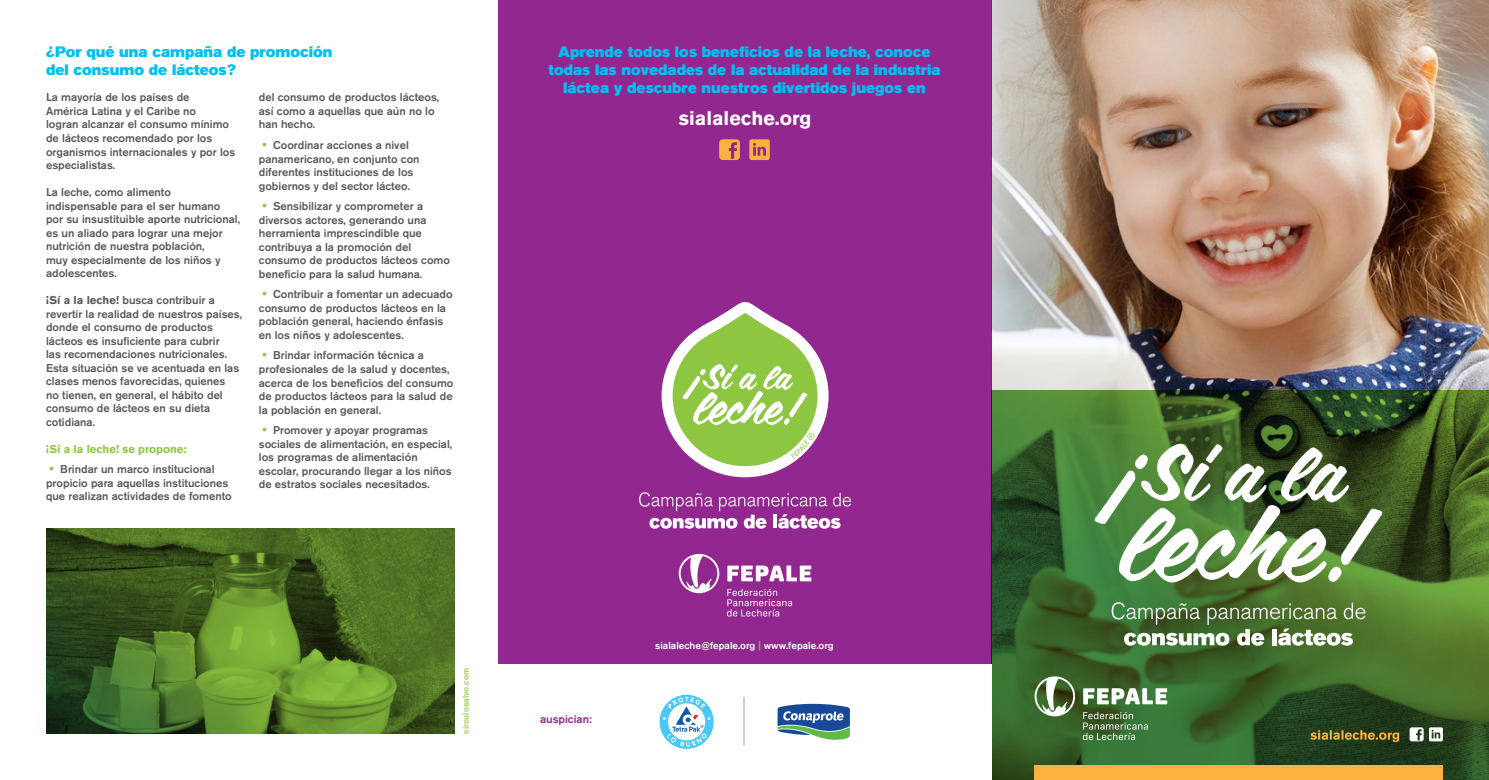
<style>
.page{position:relative;width:1489px;height:780px;background:#fff}
.page>*{position:absolute;margin:0;border:0;box-sizing:border-box;transform-origin:0 0}
.t1{font:700 19.75px "Akzidenz Grotesk BQ";color:#fff}
.t2{font:15px/18px "Akzidenz Grotesk BQ Super";color:#00c0f3}
.t3{font:500 11.25px/13.5px "Akzidenz Grotesk BQ";color:#58595b}
.t4{font:700 11.25px "Akzidenz Grotesk BQ";color:#8dc63f}
.t5{font:500 11.25px "Akzidenz Grotesk BQ";color:#92278f}
.t6{font:500 10px "Akzidenz Grotesk BQ";color:#fff}
.t7{font:700 8.12px "Helvetica LT Std";color:#a3cf62}
.s1{font-weight:700}
.s2{font-family:"Akzidenz Grotesk BQ Super";font-weight:400;font-size:12.5px;color:#8dc63f}
.s3{color:#8dc63f}
</style>
<div class="page">
<img style="left:991px;top:0;width:497px;height:390px">
<svg style="left:991px;top:390px;width:497px;height:390px;background:#3b6229"></svg>
<div style="left:498px;top:0;width:493px;height:780px;background:#92278f"></div>
<svg style="left:719px;top:139px;width:21px;height:21px"></svg>
<svg style="left:749px;top:139px;width:20px;height:21px"></svg>
<svg style="left:1309px;top:730px;width:89px;height:12px"></svg>
<svg style="left:1409px;top:727px;width:33px;height:14px"></svg>
<svg style="left:46px;top:528px;width:409px;height:205px;background:#4c6f25"></svg>
<div style="left:1033px;top:765px;width:409px;height:15px;background:#fbb040"></div>
<svg style="left:639px;top:492px;width:212px;height:36px"></svg>
<svg style="left:1094px;top:443px;width:288px;height:139px"></svg>
<svg style="left:1111px;top:602px;width:254px;height:43px"></svg>
<svg style="left:661px;top:302px;width:167px;height:175px"></svg>
<svg style="left:678px;top:554px;width:41px;height:39px"></svg>
<svg style="left:727px;top:565px;width:84px;height:16px"></svg>
<svg style="left:727px;top:588px;width:65px;height:28px"></svg>
<svg style="left:1034px;top:676px;width:41px;height:40px"></svg>
<svg style="left:1083px;top:688px;width:84px;height:16px"></svg>
<svg style="left:1082px;top:711px;width:65px;height:29px;background:#5a8050"></svg>
<div style="left:498px;top:664px;width:493px;height:116px;background:#fff"></div>
<svg style="left:659px;top:694px;width:191px;height:55px"></svg>
<h2 class="t2" style="left:46px;top:42px;width:288px">¿Por qué una campaña de promoción del consumo de lácteos?</h2>
<p class="t3" style="left:46px;top:91px;width:191px">La mayoría de los países de<br>América Latina y el Caribe no<br>logran alcanzar el consumo mínimo de lácteos recomendado por los organismos internacionales y por los especialistas.</p>
<p class="t3" style="left:46px;top:185px;width:195px">La leche, como alimento indispensable para el ser humano por su insustituible aporte nutricional, es un aliado para lograr una mejor nutrición de nuestra población,<br>muy especialmente de los niños y adolescentes.</p>
<p class="t3" style="left:46px;top:293px;width:197px"><span class="s1">¡Sí a la leche!</span> busca contribuir a revertir la realidad de nuestros países, donde el consumo de productos lácteos es insuficiente para cubrir<br>las recomendaciones nutricionales.<br>Esta situación se ve acentuada en las clases menos favorecidas, quienes<br>no tienen, en general, el hábito del consumo de lácteos en su dieta cotidiana.</p>
<p class="t4" style="left:46px;top:442px;width:142px">¡Sí a la leche! se propone:</p>
<p class="t3" style="left:46px;top:462px;width:187px;text-indent:4px"><span class="s2">•</span> Brindar un marco institucional propicio para aquellas instituciones que realizan actividades de fomento</p>
<p class="t3" style="left:259px;top:91px;width:182px">del consumo de productos lácteos, así como a aquellas que aún no lo han hecho.</p>
<p class="t3" style="left:259px;top:138px;width:162px;text-indent:4px"><span class="s2">•</span> Coordinar acciones a nivel panamericano, en conjunto con diferentes instituciones de los gobiernos y del sector lácteo.</p>
<p class="t3" style="left:259px;top:199px;width:193px;text-indent:4px"><span class="s2">•</span> Sensibilizar y comprometer a diversos actores, generando una herramienta imprescindible que contribuya a la promoción del consumo de productos lácteos como beneficio para la salud humana.</p>
<p class="t3" style="left:259px;top:287px;width:195px;text-indent:4px"><span class="s2">•</span> Contribuir a fomentar un adecuado consumo de productos lácteos en la población general, haciendo énfasis en los niños y adolescentes.</p>
<p class="t3" style="left:259px;top:348px;width:196px;text-indent:4px"><span class="s2">•</span> Brindar información técnica a profesionales de la salud y docentes, acerca de los beneficios del consumo de productos lácteos para la salud de la población en general.</p>
<p class="t3" style="left:259px;top:423px;width:195px;text-indent:4px"><span class="s2">•</span> Promover y apoyar programas sociales de alimentación, en especial, los programas de alimentación escolar, procurando llegar a los niños de estratos sociales necesitados.</p>
<p class="t7" style="left:461px;top:733px;width:67px;rotate:-90deg">circulosalvo.com</p>
<h2 class="t2" style="left:548px;top:42px;width:393px;text-align:center">Aprende todos los beneficios de la leche, conoce todas las novedades de la actualidad de la industria láctea y descubre nuestros divertidos juegos en</h2>
<h1 class="t1" style="left:678px;top:106px;width:134px">sialaleche.org</h1>
<p class="t5" style="left:540px;top:712px;width:53px">auspician:</p>
<p class="t6" style="left:655px;top:639px;width:180px">sialaleche@fepale.org <span class="s3">|</span> www.fepale.org</p>
</div>
